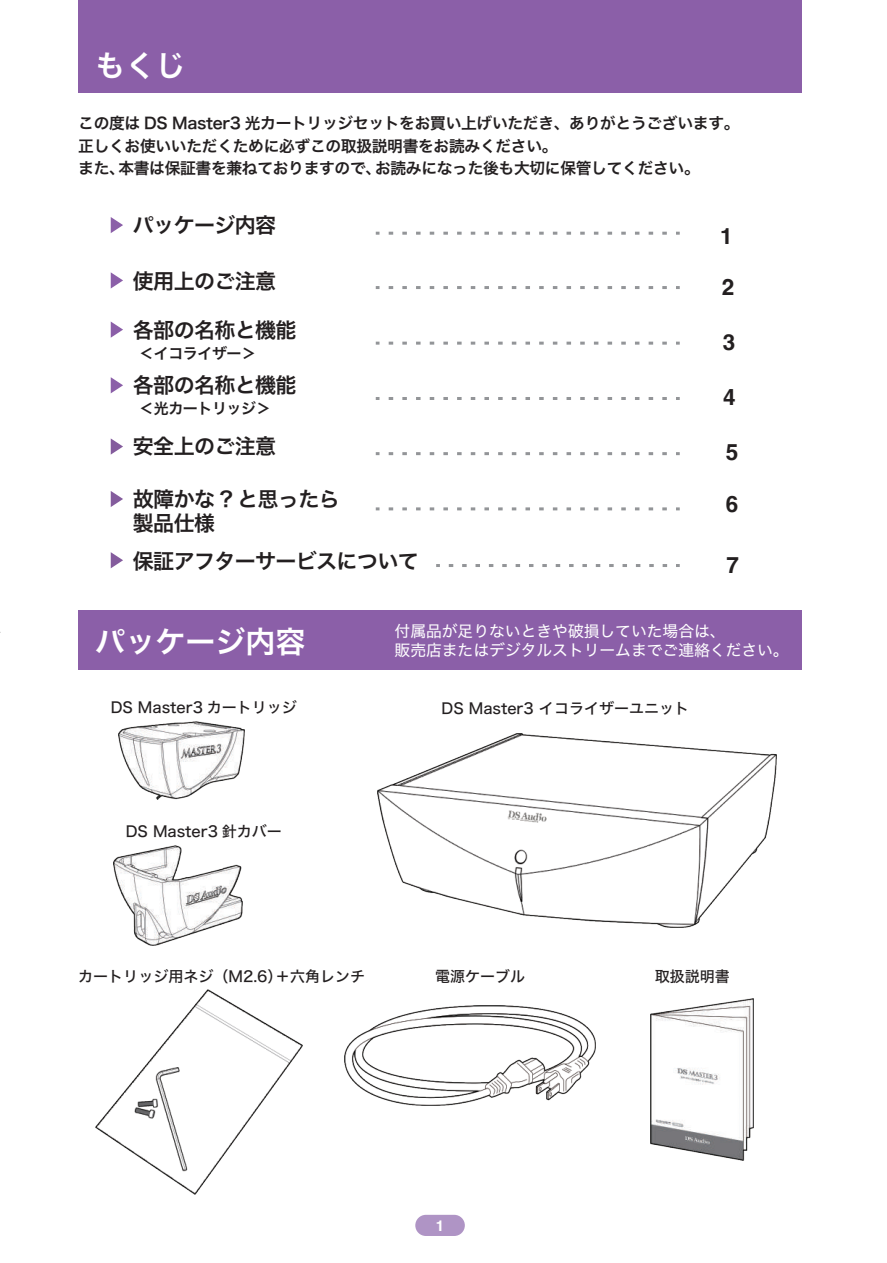
<style>
.page{position:relative;width:887px;height:1263px;background:#fff}
.page>*{position:absolute;margin:0;border:0;box-sizing:border-box;transform-origin:0 0}
.t1{font:30px "Hiragino Sans W6";color:#fff}
.t2{font:700 22.5px "Helvetica";color:#231f20}
.t3{font:21px/24.5px "Hiragino Sans W6";letter-spacing:-.03em;color:#231f20}
.t4{font:15.75px/22.5px "Hiragino Sans W6";letter-spacing:-.02em;color:#231f20}
.t5{font:15.75px/19.5px "Hiragino Sans W4";color:#fff}
.t6{font:15px "Hiragino Sans W5";color:#231f20}
.t7{font:15px "Hiragino Sans W6";letter-spacing:-.03em;color:#231f20}
.t8{font:700 15px "Helvetica";color:#fff}
</style>
<div class="page">
<div style="left:415px;top:1215px;width:49px;height:21px;background:#af94c5;border-radius:11px"></div>
<div style="left:78px;top:0;width:723px;height:92px;background:#8b5fa8"></div>
<div style="left:78px;top:611px;width:723px;height:59px;background:#8b5fa8"></div>
<svg style="left:390px;top:342px;width:277px;height:3px"></svg>
<svg style="left:111px;top:321px;width:12px;height:17px"></svg>
<svg style="left:390px;top:232px;width:277px;height:3px"></svg>
<svg style="left:111px;top:217px;width:12px;height:16px"></svg>
<svg style="left:390px;top:452px;width:277px;height:3px"></svg>
<svg style="left:111px;top:438px;width:12px;height:17px"></svg>
<svg style="left:390px;top:286px;width:277px;height:3px"></svg>
<svg style="left:111px;top:272px;width:12px;height:16px"></svg>
<svg style="left:390px;top:397px;width:277px;height:3px"></svg>
<svg style="left:111px;top:377px;width:12px;height:16px"></svg>
<svg style="left:390px;top:507px;width:277px;height:3px"></svg>
<svg style="left:111px;top:491px;width:12px;height:16px"></svg>
<svg style="left:450px;top:564px;width:218px;height:3px"></svg>
<svg style="left:111px;top:552px;width:12px;height:16px"></svg>
<img style="left:650px;top:998px;width:103px;height:162px">
<img style="left:344px;top:1005px;width:251px;height:100px">
<img style="left:95px;top:990px;width:207px;height:205px">
<img style="left:113px;top:845px;width:129px;height:101px">
<img style="left:118px;top:722px;width:127px;height:78px">
<img style="left:377px;top:733px;width:399px;height:194px">
<h1 class="t1" style="left:95px;top:39px;width:91px">もくじ</h1>
<p class="t4" style="left:78px;top:111px;width:662px">この度は DS Master3 光カートリッジセットをお買い上げいただき、ありがとうございます。正しくお使いいただくために必ずこの取扱説明書をお読みください。<br>また、本書は保証書を兼ねておりますので、お読みになった後も大切に保管してください。</p>
<h3 class="t3" style="left:133px;top:212px;width:145px">パッケージ内容</h3>
<h2 class="t2" style="left:719px;top:222px;width:14px">1</h2>
<h3 class="t3" style="left:133px;top:268px;width:145px">使用上のご注意</h3>
<h2 class="t2" style="left:721px;top:273px;width:14px">2</h2>
<h3 class="t3" style="left:133px;top:317px;width:165px">各部の名称と機能</h3>
<p class="t7" style="left:139px;top:340px;width:118px">＜イコライザー＞</p>
<h3 class="t3" style="left:133px;top:372px;width:165px">各部の名称と機能</h3>
<p class="t7" style="left:139px;top:395px;width:133px">＜光カートリッジ＞</p>
<h2 class="t2" style="left:722px;top:328px;width:14px">3</h2>
<h2 class="t2" style="left:723px;top:383px;width:14px">4</h2>
<h3 class="t3" style="left:133px;top:433px;width:145px">安全上のご注意</h3>
<h2 class="t2" style="left:725px;top:439px;width:14px">5</h2>
<h3 class="t3" style="left:133px;top:486px;width:208px">故障かな ? と思ったら製品仕様</h3>
<h2 class="t2" style="left:725px;top:490px;width:14px">6</h2>
<h3 class="t3" style="left:133px;top:548px;width:287px">保証アフターサービスについて</h3>
<h2 class="t2" style="left:726px;top:552px;width:14px">7</h2>
<h1 class="t1" style="left:95px;top:614px;width:212px">パッケージ内容</h1>
<p class="t5" style="left:394px;top:620px;width:395px">付属品が足りないときや破損していた場合は、<br>販売店またはデジタルストリームまでご連絡ください。</p>
<p class="t6" style="left:111px;top:693px;width:188px">DS Master3 カートリッジ</p>
<p class="t6" style="left:126px;top:818px;width:158px">DS Master3 針カバー</p>
<p class="t6" style="left:78px;top:963px;width:288px">カートリッジ用ネジ（M2.6）＋六角レンチ</p>
<p class="t6" style="left:441px;top:695px;width:249px">DS Master3 イコライザーユニット</p>
<p class="t6" style="left:435px;top:963px;width:91px">電源ケーブル</p>
<p class="t6" style="left:654px;top:963px;width:76px">取扱説明書</p>
<p class="t8" style="left:435px;top:1217px;width:10px">1</p>
</div>
